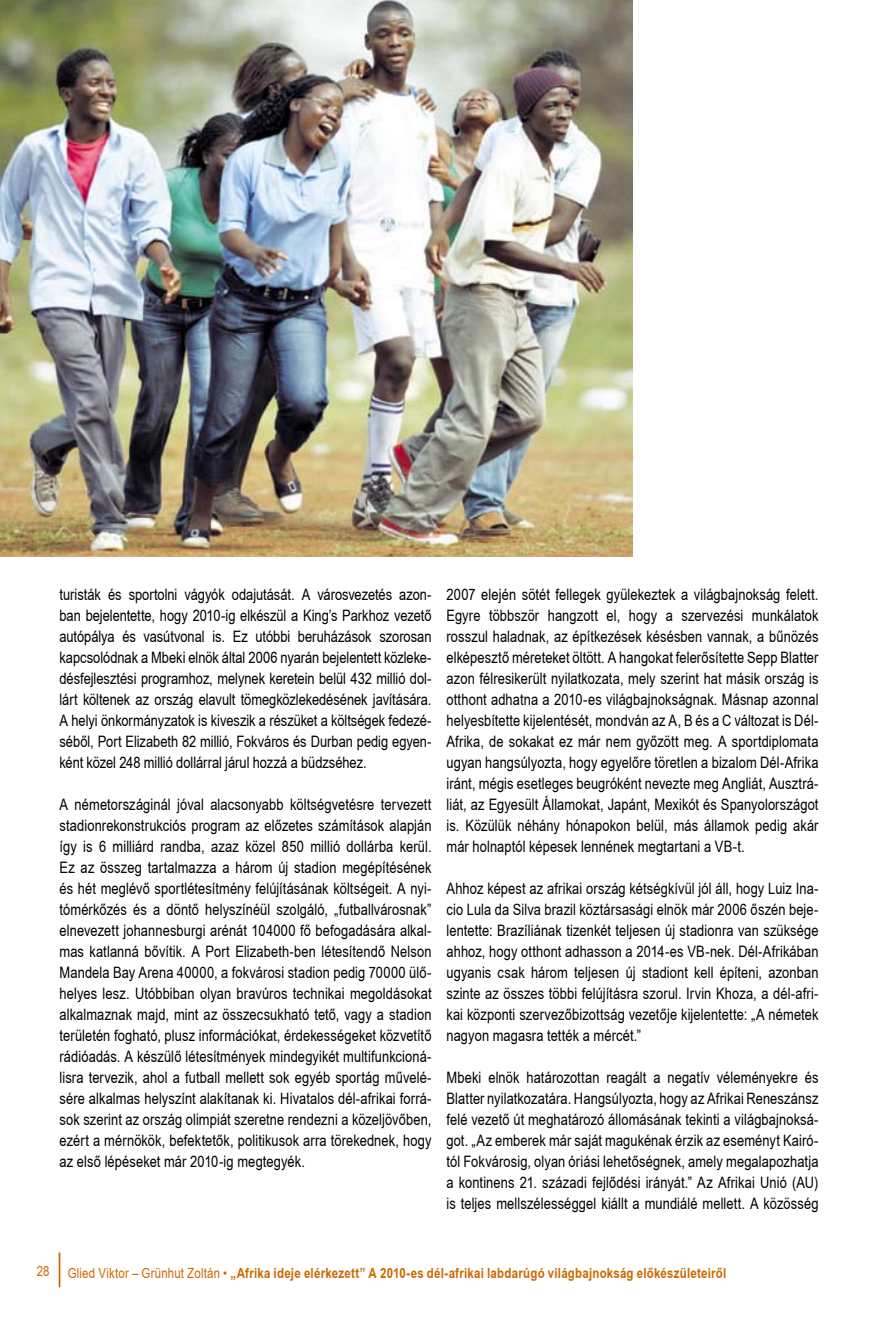
<style>
.page{position:relative;width:893px;height:1340px;background:#fff}
.page>*{position:absolute;margin:0;border:0;box-sizing:border-box;transform-origin:0 0}
.t1{font:15.75px/21px "Arial Narrow Hu Normal";letter-spacing:.005em;color:#000;text-align:justify}
.t2{font:700 14px "Arial Narrow Hu";letter-spacing:.015em;color:#cd6800}
.t3{font:14px "Arial Narrow Hu Normal";color:#cd6800}
.s1{font-family:"Arial Narrow Hu Normal";font-weight:400}
</style>
<div class="page">
<hr style="left:59px;top:1252px;width:1px;height:35px;background:#cd6800">
<img style="left:0;top:0;width:632px;height:556px">
<p class="t1" style="left:60px;top:583px;width:374px">turisták és sportolni vágyók odajutását. A városvezetés azon&shy;ban bejelentette, hogy 2010-ig elkészül a King’s Parkhoz vezető autópálya és vasútvonal is. Ez utóbbi beruházások szorosan kapcsolódnak a Mbeki elnök által 2006 nyarán bejelentett közleke&shy;désfejlesztési programhoz, melynek keretein belül 432 millió dol&shy;lárt költenek az ország elavult tömegközlekedésének javítására.<br>A helyi önkormányzatok is kiveszik a részüket a költségek fedezé&shy;séből, Port Elizabeth 82 millió, Fokváros és Durban pedig egyen&shy;ként közel 248 millió dollárral járul hozzá a büdzséhez.</p>
<p class="t1" style="left:60px;top:793px;width:374px">A németországinál jóval alacsonyabb költségvetésre tervezett stadionrekonstrukciós program az előzetes számítások alapján így is 6 milliárd randba, azaz közel 850 millió dollárba kerül.<br>Ez az összeg tartalmazza a három új stadion megépítésének és hét meglévő sportlétesítmény felújításának költségeit. A nyi&shy;tómérkőzés és a döntő helyszínéül szolgáló, „futballvárosnak” elnevezett johannesburgi arénát 104000 fő befogadására alkal&shy;mas katlanná bővítik. A Port Elizabeth-ben létesítendő Nelson Mandela Bay Arena 40000, a fokvárosi stadion pedig 70000 ülő&shy;helyes lesz. Utóbbiban olyan bravúros technikai megoldásokat alkalmaznak majd, mint az összecsukható tető, vagy a stadion területén fogható, plusz információkat, érdekességeket közvetítő rádióadás. A készülő létesítmények mindegyikét multifunkcioná&shy;lisra tervezik, ahol a futball mellett sok egyéb sportág művelé&shy;sére alkalmas helyszínt alakítanak ki. Hivatalos dél-afrikai forrá&shy;sok szerint az ország olimpiát szeretne rendezni a közeljövőben, ezért a mérnökök, befektetők, politikusok arra törekednek, hogy az első lépéseket már 2010-ig megtegyék.</p>
<p class="t1" style="left:446px;top:583px;width:374px">2007 elején sötét fellegek gyülekeztek a világbajnokság felett.<br>Egyre többször hangzott el, hogy a szervezési munkálatok rosszul haladnak, az építkezések késésben vannak, a bűnözés elképesztő méreteket öltött. A hangokat felerősítette Sepp Blatter azon félresikerült nyilatkozata, mely szerint hat másik ország is otthont adhatna a 2010-es világbajnokságnak. Másnap azonnal helyesbítette kijelentését, mondván az A, B és a C változat is Dél-Afrika, de sokakat ez már nem győzött meg. A sportdiplomata ugyan hangsúlyozta, hogy egyelőre töretlen a bizalom Dél-Afrika iránt, mégis esetleges beugróként nevezte meg Angliát, Ausztrá&shy;liát, az Egyesült Államokat, Japánt, Mexikót és Spanyolországot is. Közülük néhány hónapokon belül, más államok pedig akár már holnaptól képesek lennének megtartani a VB-t.</p>
<p class="t1" style="left:446px;top:877px;width:374px">Ahhoz képest az afrikai ország kétségkívül jól áll, hogy Luiz Ina&shy;cio Lula da Silva brazil köztársasági elnök már 2006 őszén beje&shy;lentette: Brazíliának tizenkét teljesen új stadionra van szüksége ahhoz, hogy otthont adhasson a 2014-es VB-nek. Dél-Afrikában ugyanis csak három teljesen új stadiont kell építeni, azonban szinte az összes többi felújításra szorul. Irvin Khoza, a dél-afri&shy;kai központi szervezőbizottság vezetője kijelentette: „A németek nagyon magasra tették a mércét.”</p>
<p class="t1" style="left:446px;top:1066px;width:374px">Mbeki elnök határozottan reagált a negatív véleményekre és Blatter nyilatkozatára. Hangsúlyozta, hogy az Afrikai Reneszánsz felé vezető út meghatározó állomásának tekinti a világbajnoksá&shy;got. „Az emberek már saját magukénak érzik az eseményt Kairó&shy;tól Fokvárosig, olyan óriási lehetőségnek, amely megalapozhatja a kontinens 21. századi fejlődési irányát.” Az Afrikai Unió (AU) is teljes mellszélességgel kiállt a mundiálé mellett. A közösség</p>
<p class="t3" style="left:37px;top:1260px;width:14px">28</p>
<p class="t2" style="left:68px;top:1262px;width:660px"><span class="s1">Glied Viktor – Grünhut Zoltán •</span> „Afrika ideje elérkezett” A 2010-es dél-afrikai labdarúgó világbajnokság előkészületeiről</p>
</div>
